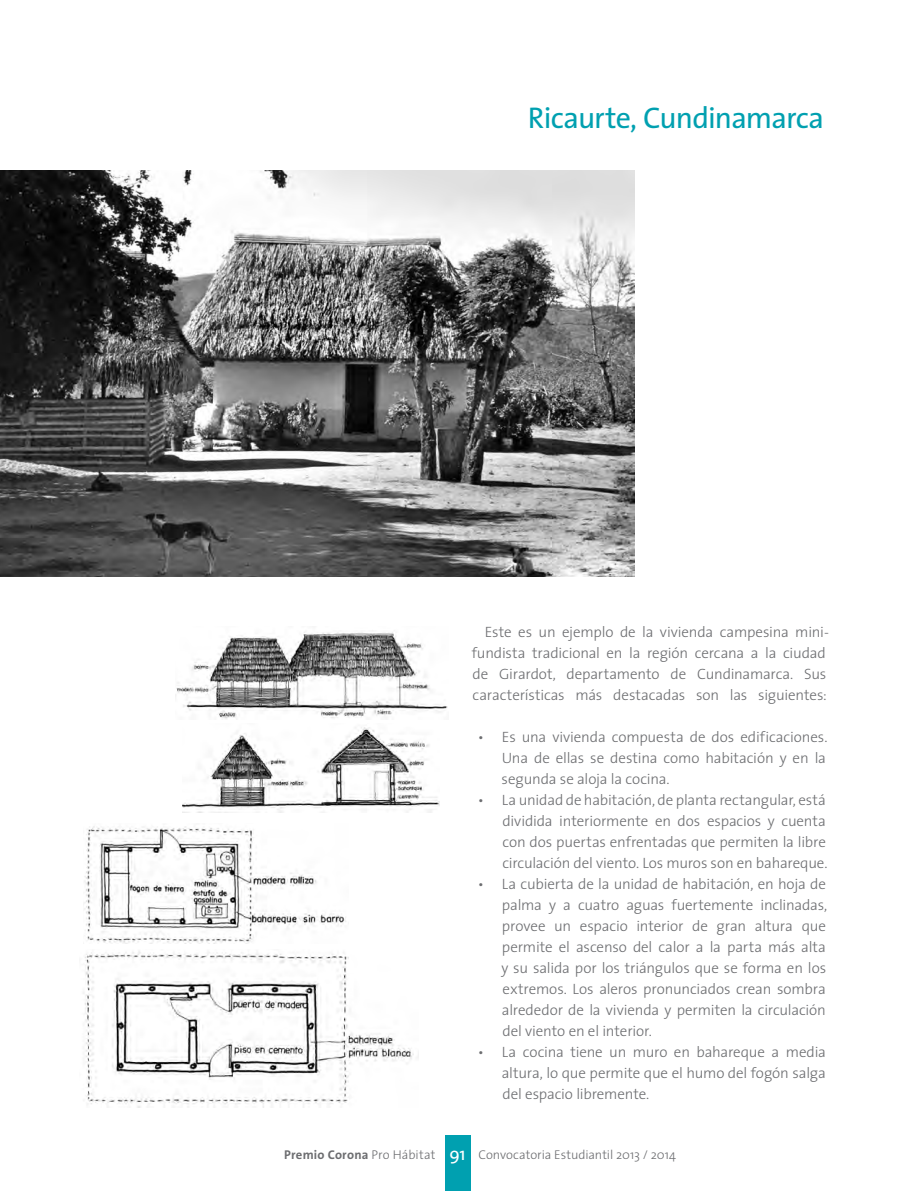
<style>
.page{position:relative;width:915px;height:1191px;background:#fff}
.page>*{position:absolute;margin:0;border:0;box-sizing:border-box;transform-origin:0 0}
.titulo_02{font:30px "The Sans";letter-spacing:-.03em;color:#00a0b0}
._03cuerpo{font:300 15px/21px "The Sans";letter-spacing:-.01em;color:#6c6d70;text-align:justify}
.t1{font:300 12.75px "The Sans";color:#6c6d70}
.s1{font-weight:700}
.s2{font-weight:400;font-size:18px;color:#fff}
</style>
<div class="page">
<div style="left:444px;top:1135px;width:26px;height:56px;background:#00a0b0"></div>
<img style="left:0;top:170px;width:634px;height:406px">
<img style="left:83px;top:951px;width:331px;height:156px">
<img style="left:84px;top:826px;width:262px;height:117px">
<img style="left:176px;top:630px;width:272px;height:89px">
<img style="left:183px;top:727px;width:256px;height:85px">
<p class="titulo_02" style="left:527px;top:93px;width:298px">Ricaurte, Cundinamarca</p>
<p class="_03cuerpo" style="left:471px;top:621px;width:358px;text-align:left;text-indent:13px">Este es un ejemplo de la vivienda campesina mini&shy;fundista tradicional en la región cercana a la ciudad de Girardot, departamento de Cundinamarca. Sus características más destacadas son las siguientes:</p>
<p class="_03cuerpo" style="left:501px;top:726px;width:327px;text-indent:-24px">• Es una vivienda compuesta de dos edificaciones.<br>Una de ellas se destina como habitación y en la segunda se aloja la cocina.</p>
<p class="_03cuerpo" style="left:502px;top:789px;width:326px;text-indent:-24px">• La unidad de habitación, de planta rectangular, está dividida interiormente en dos espacios y cuenta con dos puertas enfrentadas que permiten la libre circulación del viento. Los muros son en bahareque.</p>
<p class="_03cuerpo" style="left:501px;top:873px;width:327px;text-indent:-23px">• La cubierta de la unidad de habitación, en hoja de palma y a cuatro aguas fuertemente inclinadas, provee un espacio interior de gran altura que permite el ascenso del calor a la parta más alta y su salida por los triángulos que se forma en los extremos. Los aleros pronunciados crean sombra alrededor de la vivienda y permiten la circulación del viento en el interior.</p>
<p class="_03cuerpo" style="left:501px;top:1041px;width:325px;text-indent:-24px">• La cocina tiene un muro en bahareque a media altura, lo que permite que el humo del fogón salga del espacio libremente.</p>
<p class="t1" style="left:284px;top:1143px;width:393px"><span class="s1">Premio Corona</span> Pro Hábitat <span class="s2">91</span> Convocatoria Estudiantil 2013 / 2014</p>
</div>
